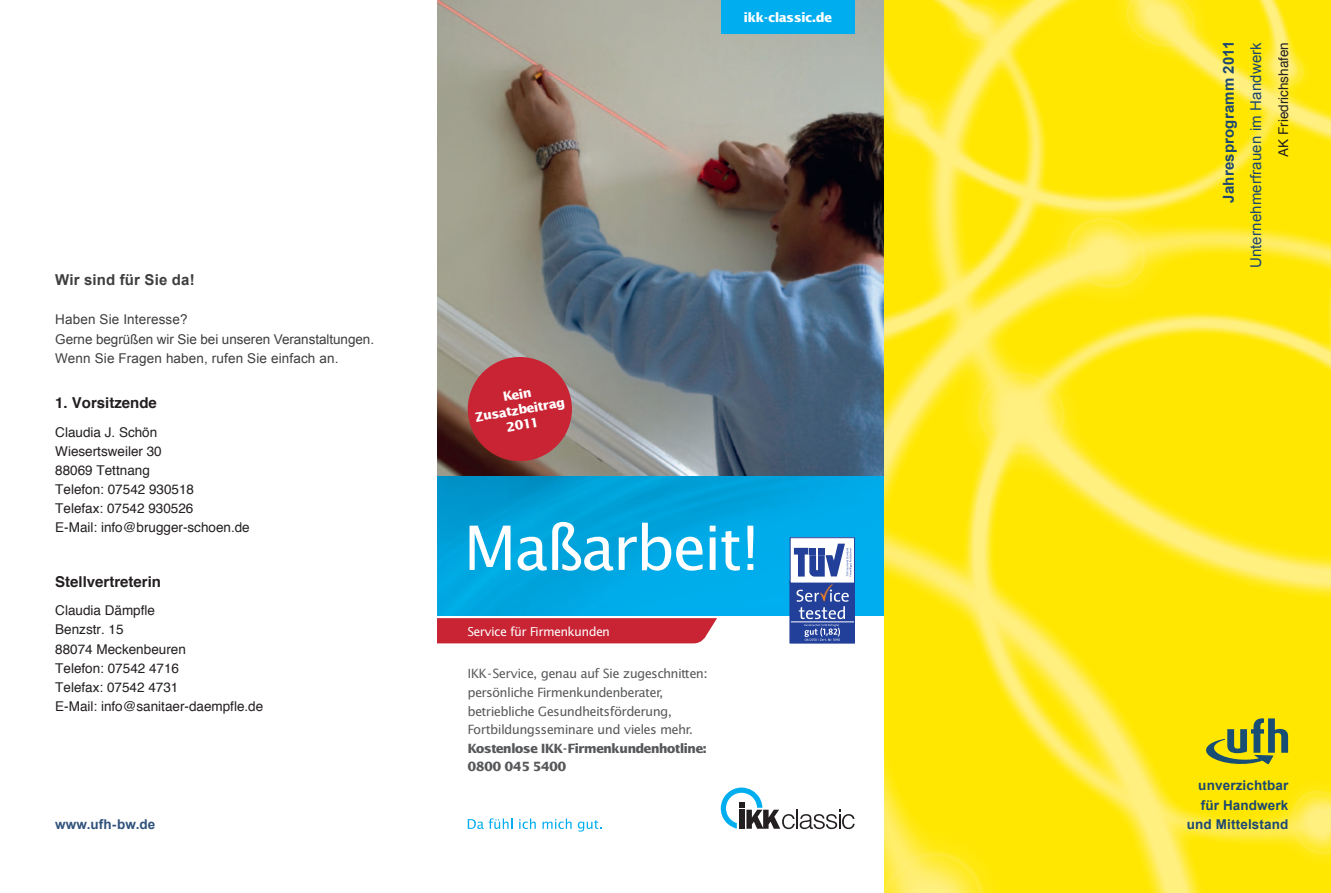
<style>
.page{position:relative;width:1331px;height:893px;background:#fff}
.page>*{position:absolute;margin:0;border:0;box-sizing:border-box;transform-origin:0 0}
.t1{font:61.2px "IKK Lucida Sans";color:#fff}
.t2{font:700 15px "Helvetica";color:#231f20}
.t3{font:15px "Arial";letter-spacing:.01em;color:#1c4771}
.t4{font:700 15px "Arial";letter-spacing:.01em;color:#1c4771}
.t5{font:700 15px "Arial";letter-spacing:.01em;color:#3e3e3f}
.t6{font:13.5px/19.2px "Helvetica";color:#231f20}
.t7{font:13.5px "Arial";letter-spacing:.01em;color:#3e3e3f}
.t8{font:700 13.5px/19.5px "Arial";letter-spacing:.01em;color:#1c4771}
.t9{font:700 13.5px "Arial";letter-spacing:.01em;color:#31537c}
.t10{font:12.75px/18.6px "IKK Lucida Sans";color:#57585a}
.t11{font:700 12.75px/18.6px "IKK Lucida Sans";letter-spacing:-.02em;color:#57585a}
.t12{font:700 12.75px/15.3px "IKK Lucida Sans";color:#fff;text-align:center}
.t13{font:12.3px "IKK Lucida Sans";color:#fff}
</style>
<div class="page">
<img style="left:438px;top:0;width:446px;height:476px">
<img style="left:438px;top:476px;width:446px;height:139px">
<img style="left:884px;top:0;width:447px;height:893px">
<svg style="left:1206px;top:718px;width:82px;height:46px;background:#a6ac2d"></svg>
<div style="left:721px;top:0;width:134px;height:33px;background:#00aeef"></div>
<svg style="left:721px;top:787px;width:134px;height:42px"></svg>
<svg style="left:468px;top:818px;width:44px;height:11px"></svg>
<svg style="left:519px;top:818px;width:17px;height:11px"></svg>
<svg style="left:542px;top:818px;width:30px;height:11px"></svg>
<svg style="left:578px;top:820px;width:24px;height:12px"></svg>
<svg style="left:438px;top:618px;width:279px;height:25px;background:#c92b3a"></svg>
<div style="left:790px;top:581px;width:64px;height:62px;background:#223f99"></div>
<hr style="left:790px;top:622px;width:64px;height:1px;background:#fff">
<div style="left:790px;top:581px;width:65px;height:62px;border:1px solid #223f99"></div>
<div style="left:790px;top:538px;width:64px;height:45px;background:#fff"></div>
<div style="left:790px;top:537px;width:65px;height:46px;border:1px solid #223f99"></div>
<img style="left:827px;top:583px;width:7px;height:6px">
<svg style="left:796px;top:589px;width:53px;height:52px"></svg>
<svg style="left:794px;top:544px;width:58px;height:33px"></svg>
<div style="left:468px;top:357px;width:104px;height:104px;background:#c82434;border-radius:50%"></div>
<p class="t12" style="left:744px;top:9px;width:90px">ikk-classic.de</p>
<p class="t5" style="left:55px;top:270px;width:141px">Wir sind für Sie da!</p>
<p class="t7" style="left:55px;top:311px;width:134px">Haben Sie Interesse?</p>
<p class="t7" style="left:55px;top:330px;width:320px">Gerne begrüßen wir Sie bei unseren Veranstaltungen.</p>
<p class="t7" style="left:55px;top:350px;width:285px">Wenn Sie Fragen haben, rufen Sie einfach an.</p>
<p class="t2" style="left:55px;top:391px;width:103px">1. Vorsitzende</p>
<p class="t6" style="left:55px;top:423px;width:196px">Claudia J. Schön<br>Wiesertsweiler 30<br>88069 Tettnang<br>Telefon: 07542 930518<br>Telefax: 07542 930526<br>E-Mail: info@brugger-schoen.de</p>
<p class="t2" style="left:55px;top:570px;width:107px">Stellvertreterin</p>
<p class="t6" style="left:55px;top:601px;width:210px">Claudia Dämpfle<br>Benzstr. 15<br>88074 Meckenbeuren<br>Telefon: 07542 4716<br>Telefax: 07542 4731<br>E-Mail: info@sanitaer-daempfle.de</p>
<p class="t12" style="left:471px;top:395px;width:92px;rotate:-10deg">Kein<br>Zusatzbeitrag<br>2011</p>
<p class="t1" style="left:465px;top:513px;width:293px">Maßarbeit!</p>
<p class="t13" style="left:468px;top:624px;width:144px">Service für Firmenkunden</p>
<p class="t10" style="left:468px;top:664px;width:241px">IKK-Service, genau auf Sie zugeschnitten: persönliche Firmenkundenberater, betriebliche Gesundheitsförderung, Fortbildungsseminare und vieles mehr.</p>
<p class="t11" style="left:468px;top:739px;width:241px">Kostenlose IKK-Firmenkundenhotline:<br>0800 045 5400</p>
<p class="t4" style="left:1218px;top:203px;width:163px;rotate:-90deg">Jahresprogramm 2011</p>
<p class="t3" style="left:1246px;top:268px;width:227px;rotate:-90deg">Unternehmerfrauen im Handwerk</p>
<p class="t6" style="left:1274px;top:157px;width:116px;rotate:-90deg">AK Friedrichshafen</p>
<p class="t8" style="left:1198px;top:776px;width:92px">unverzichtbar für Handwerk</p>
<p class="t9" style="left:55px;top:815px;width:102px">www.ufh-bw.de</p>
<p class="t8" style="left:1187px;top:815px;width:103px">und Mittelstand</p>
</div>
